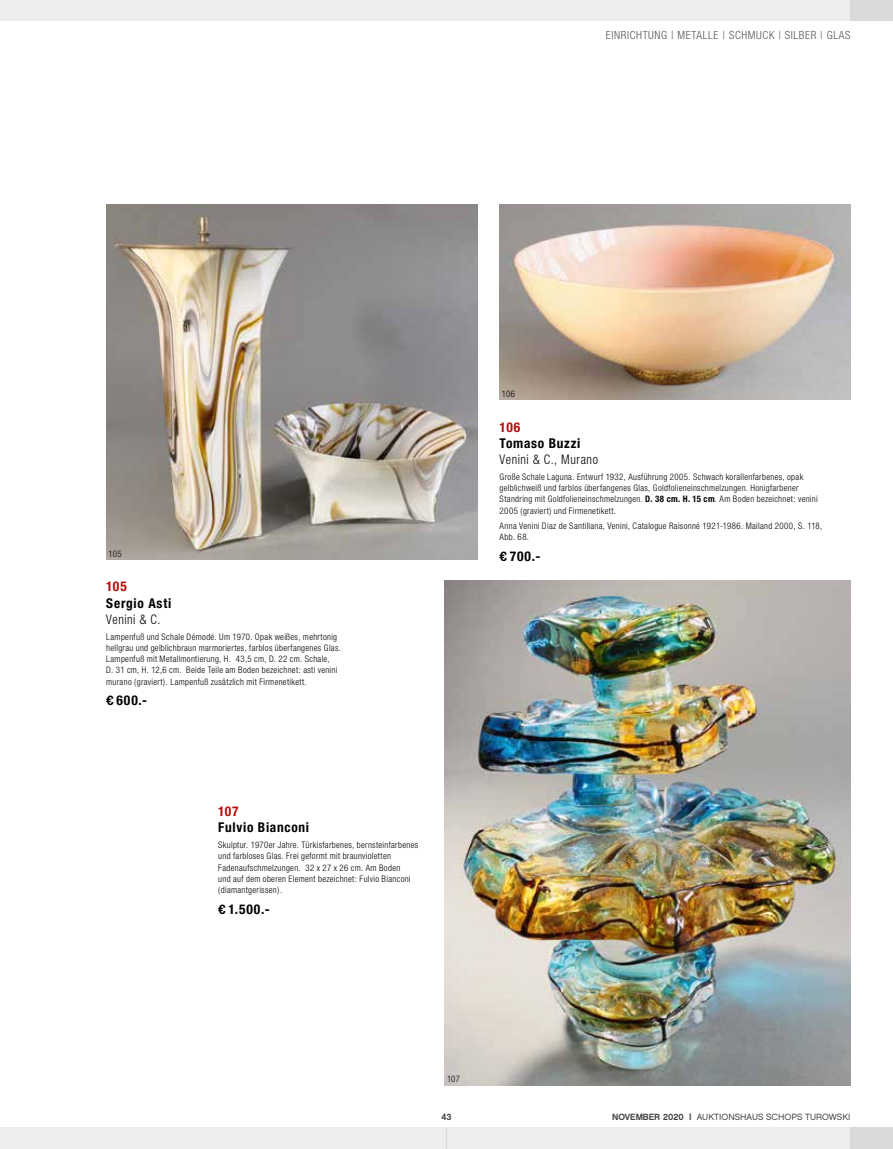
<style>
.page{position:relative;width:893px;height:1149px;background:#fff}
.page>*{position:absolute;margin:0;border:0;box-sizing:border-box;transform-origin:0 0}
.t1{font:700 condensed 13.5px "Helvetica Neue";letter-spacing:.055em;color:#000}
.t2{font:700 condensed 13.5px "Helvetica Neue";letter-spacing:.04em;color:#b70e0c}
.t3{font:300 condensed 13.2px "Helvetica Neue";letter-spacing:.045em;color:#000;scale:.94 1}
.t4{font:300 condensed 11.25px "Helvetica Neue";letter-spacing:.055em;color:#575756}
.t5{font:300 condensed 9px/11.2px "Helvetica Neue";letter-spacing:.035em;color:#000}
.t6{font:9px "Chalet London Nineteen Sixty";color:#424241}
.t7{font:9px "Chalet New York Nineteen Sixty";color:#424241}
.s1{font-family:"Univers";font-stretch:normal}
.s2{font-weight:700}
.s3{font-family:"Chalet New York Nineteen Sixty"}
</style>
<div class="page">
<div style="left:0;top:0;width:893px;height:21px;background:#ededed"></div>
<div style="left:0;top:1127px;width:893px;height:21px;background:#ededed"></div>
<div style="left:850px;top:0;width:43px;height:21px;background:#dadada"></div>
<div style="left:850px;top:1127px;width:43px;height:21px;background:#dadada"></div>
<svg style="left:446px;top:1128px;width:1px;height:20px"></svg>
<img style="left:106px;top:205px;width:371px;height:354px">
<img style="left:500px;top:205px;width:350px;height:194px">
<img style="left:445px;top:580px;width:405px;height:504px">
<p class="t4" style="left:606px;top:28px;width:246px">EINRICHTUNG | METALLE | SCHMUCK | SILBER | GLAS</p>
<p class="t5" style="left:109px;top:547px;width:15px">105</p>
<h1 class="t2" style="left:106px;top:578px;width:22px">105</h1>
<h1 class="t1" style="left:106px;top:594px;width:67px">Sergio Asti</h1>
<h2 class="t3" style="left:106px;top:611px;width:59px">Venini &amp; C.</h2>
<p class="t5" style="left:106px;top:630px;width:236px">Lampenfuß und Schale Démodé. Um 1970. Opak weißes, mehrtonig hellgrau und gelblichbraun marmoriertes, farblos überfangenes Glas.<br>Lampenfuß mit Metallmontierung, H. 43,5 cm, D. 22 cm. Schale,<br>D. 31 cm, H. 12,6 cm. Beide Teile am Boden bezeichnet: asti venini murano (graviert). Lampenfuß zusätzlich mit Firmenetikett.</p>
<h1 class="t1" style="left:106px;top:692px;width:42px"><span class="s1">€</span> 600.-</h1>
<h1 class="t2" style="left:218px;top:803px;width:22px">107</h1>
<h1 class="t1" style="left:218px;top:819px;width:92px">Fulvio Bianconi</h1>
<p class="t5" style="left:218px;top:838px;width:201px">Skulptur. 1970er Jahre. Türkisfarbenes, bernsteinfarbenes und farbloses Glas. Frei geformt mit braunvioletten Fadenaufschmelzungen. 32 x 27 x 26 cm. Am Boden<br>und auf dem oberen Element bezeichnet: Fulvio Bianconi (diamantgerissen).</p>
<h1 class="t1" style="left:218px;top:900px;width:53px"><span class="s1">€</span> 1.500.-</h1>
<p class="t5" style="left:502px;top:388px;width:15px">106</p>
<h1 class="t2" style="left:500px;top:418px;width:22px">106</h1>
<h1 class="t1" style="left:500px;top:434px;width:82px">Tomaso Buzzi</h1>
<h2 class="t3" style="left:500px;top:452px;width:106px">Venini &amp; C., Murano</h2>
<p class="t5" style="left:500px;top:470px;width:319px">Große Schale Laguna. Entwurf 1932, Ausführung 2005. Schwach korallenfarbenes, opak gelblichweiß und farblos überfangenes Glas, Goldfolieneinschmelzungen. Honigfarbener Standring mit Goldfolieneinschmelzungen. <span class="s2">D. 38 cm. H. 15 cm</span>. Am Boden bezeichnet: venini 2005 (graviert) und Firmenetikett.</p>
<p class="t5" style="left:500px;top:520px;width:324px">Anna Venini Diaz de Santillana, Venini, Catalogue Raisonné 1921-1986. Mailand 2000, S. 118,<br>Abb. 68.</p>
<h1 class="t1" style="left:500px;top:547px;width:42px"><span class="s1">€</span> 700.-</h1>
<p class="t5" style="left:447px;top:1072px;width:14px">107</p>
<p class="t7" style="left:441px;top:1110px;width:12px">43</p>
<p class="t6" style="left:612px;top:1110px;width:240px"><span class="s3">NOVEMBER 2020 |</span> AUKTIONSHAUS SCHOPS TUROWSKI</p>
</div>
